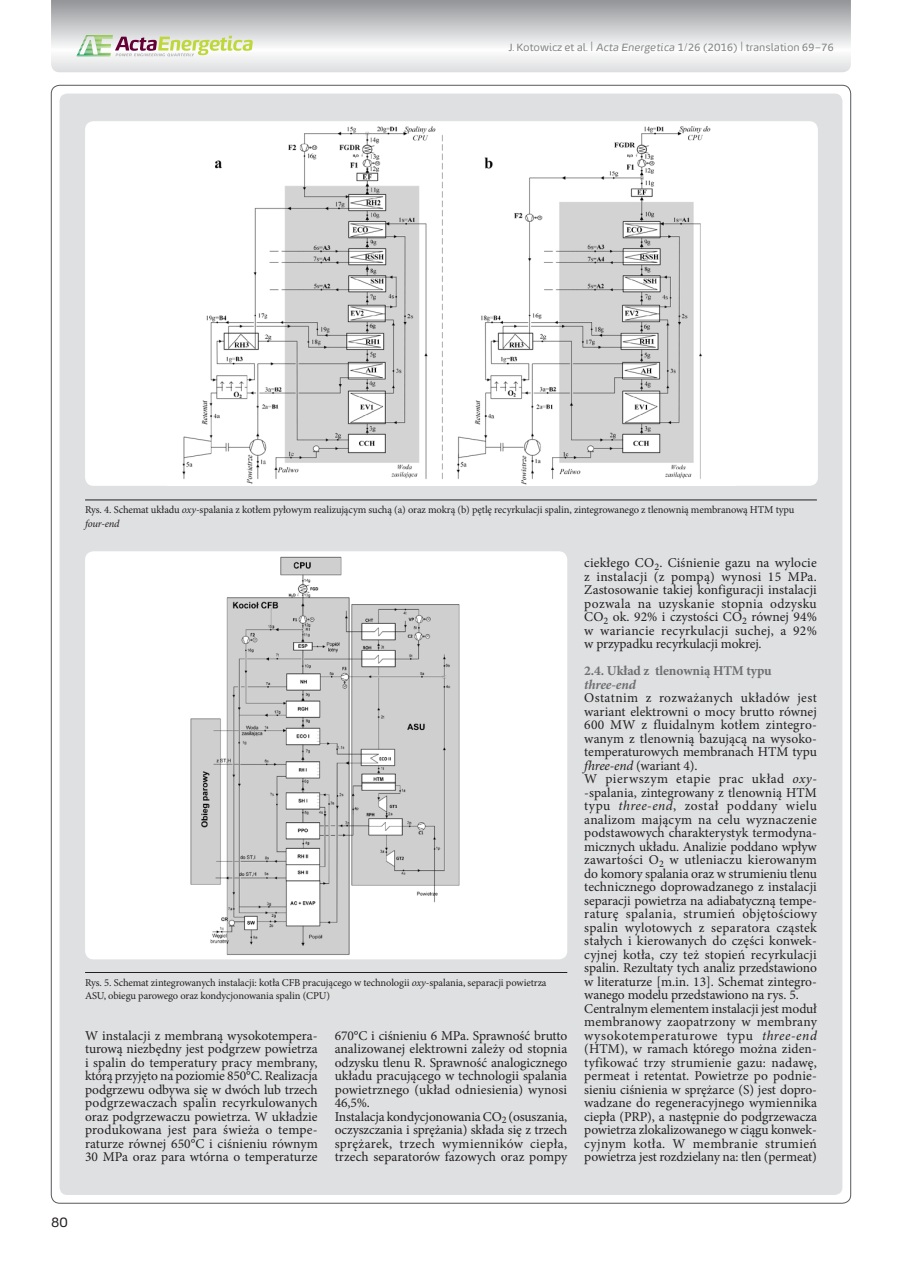
<style>
.page{position:relative;width:902px;height:1263px;background:#fff}
.page>*{position:absolute;margin:0;border:0;box-sizing:border-box;transform-origin:0 0}
.t1{font:13.5px/13.5px "Minion Pro";color:#231f20;text-align:justify}
.t2{font:700 13.5px "Minion Pro";letter-spacing:-.01em;color:#6d6f71}
.t3{font:italic 700 13.5px "Minion Pro";letter-spacing:-.015em;color:#6d6f71}
.t4{font:13.5px "Energa";color:#231f20}
.t5{font:10.5px/13.5px "Minion Pro";letter-spacing:-.01em;color:#231f20}
.t6{font:10.5px "Energa";letter-spacing:-.01em;color:#808285}
.s1{font-size:13.5px}
.s2{font-style:italic}
</style>
<div class="page">
<div style="left:60px;top:94px;width:782px;height:1101px;background:#dee0e1;border-radius:8px"></div>
<svg style="left:51px;top:0;width:799px;height:72px"></svg>
<svg style="left:76px;top:35px;width:177px;height:21px"></svg>
<div style="left:85px;top:121px;width:732px;height:365px;background:#fff;border-radius:9px"></div>
<img style="left:182px;top:126px;width:529px;height:359px">
<div style="left:85px;top:551px;width:482px;height:408px;background:#fff;border-radius:9px"></div>
<img style="left:190px;top:557px;width:270px;height:398px">
<hr style="left:85px;top:500px;width:731px;height:1px;background:#231f20">
<hr style="left:85px;top:972px;width:482px;height:1px;background:#231f20">
<p class="t6" style="left:508px;top:41px;width:327px">J. Kotowicz et al. <span class="s1">|</span> <span class="s2">Acta Energetica</span> 1/26 (2016) <span class="s1">|</span> translation 69–76</p>
<p class="t5" style="left:85px;top:503px;width:710px">Rys. 4. Schemat układu <span class="s2">oxy</span>-spalania z kotłem pyłowym realizującym suchą (a) oraz mokrą (b) pętlę recyrkulacji spalin, zintegrowanego z tlenownią membranową HTM typu <span class="s2">four-end</span></p>
<p class="t5" style="left:85px;top:975px;width:463px">Rys. 5. Schemat zintegrowanych instalacji: kotła CFB pracującego w technologii <span class="s2">oxy</span>-spalania, separacji powietrza<br>ASU, obiegu parowego oraz kondycjonowania spalin (CPU)</p>
<p class="t1" style="left:85px;top:1029px;width:234px">W instalacji z membraną wysokotempera&shy;turową niezbędny jest podgrzew powietrza i spalin do temperatury pracy membrany, którą przyjęto na poziomie 850°C. Realizacja podgrzewu odbywa się w dwóch lub trzech podgrzewaczach spalin recyrkulowanych oraz podgrzewaczu powietrza. W układzie produkowana jest para świeża o tempe&shy;raturze równej 650°C i ciśnieniu równym 30 MPa oraz para wtórna o temperaturze</p>
<p class="t1" style="left:334px;top:1029px;width:234px;text-align:left">670°C i ciśnieniu 6 MPa. Sprawność brutto analizowanej elektrowni zależy od stopnia odzysku tlenu R. Sprawność analogicznego układu pracującego w technologii spalania powietrznego (układ odniesienia) wynosi 46,5%.<br>Instalacja kondycjonowania CO<sub>2</sub> (osuszania, oczyszczania i sprężania) składa się z trzech sprężarek, trzech wymienników ciepła, trzech separatorów fazowych oraz pompy</p>
<p class="t1" style="left:584px;top:556px;width:234px">ciekłego CO<sub>2</sub>. Ciśnienie gazu na wylocie z instalacji (z pompą) wynosi 15 MPa.<br>Zastosowanie takiej konfiguracji instalacji pozwala na uzyskanie stopnia odzysku CO<sub>2</sub> ok. 92% i czystości CO<sub>2</sub> równej 94% w wariancie recyrkulacji suchej, a 92% w przypadku recyrkulacji mokrej.</p>
<p class="t2" style="left:584px;top:661px;width:189px">2.4. Układ z tlenownią HTM typu</p>
<p class="t3" style="left:584px;top:675px;width:53px">three-end</p>
<p class="t1" style="left:584px;top:691px;width:234px;text-align:left">Ostatnim z rozważanych układów jest wariant elektrowni o mocy brutto równej 600 MW z fluidalnym kotłem zintegro&shy;wanym z tlenownią bazującą na wysoko&shy;temperaturowych membranach HTM typu <span class="s2">fhree-end</span> (wariant 4).<br>W pierwszym etapie prac układ <span class="s2">oxy-</span>-spalania, zintegrowany z tlenownią HTM typu <span class="s2">three-end</span>, został poddany wielu analizom mającym na celu wyznaczenie podstawowych charakterystyk termodyna&shy;micznych układu. Analizie poddano wpływ zawartości O<sub>2</sub> w utleniaczu kierowanym do komory spalania oraz w strumieniu tlenu technicznego doprowadzanego z instalacji separacji powietrza na adiabatyczną tempe&shy;raturę spalania, strumień objętościowy spalin wylotowych z separatora cząstek stałych i kierowanych do części konwek&shy;cyjnej kotła, czy też stopień recyrkulacji spalin. Rezultaty tych analiz przedstawiono w literaturze [m.in. 13]. Schemat zintegro&shy;wanego modelu przedstawiono na rys. 5.<br>Centralnym elementem instalacji jest moduł membranowy zaopatrzony w membrany wysokotemperaturowe typu <span class="s2">three-end </span>(HTM), w ramach którego można ziden&shy;tyfikować trzy strumienie gazu: nadawę, permeat i retentat. Powietrze po podnie&shy;sieniu ciśnienia w sprężarce (S) jest dopro&shy;wadzane do regeneracyjnego wymiennika ciepła (PRP), a następnie do podgrzewacza powietrza zlokalizowanego w ciągu konwek&shy;cyjnym kotła. W membranie strumień powietrza jest rozdzielany na: tlen (permeat)</p>
<p class="t4" style="left:51px;top:1213px;width:18px">80</p>
</div>
